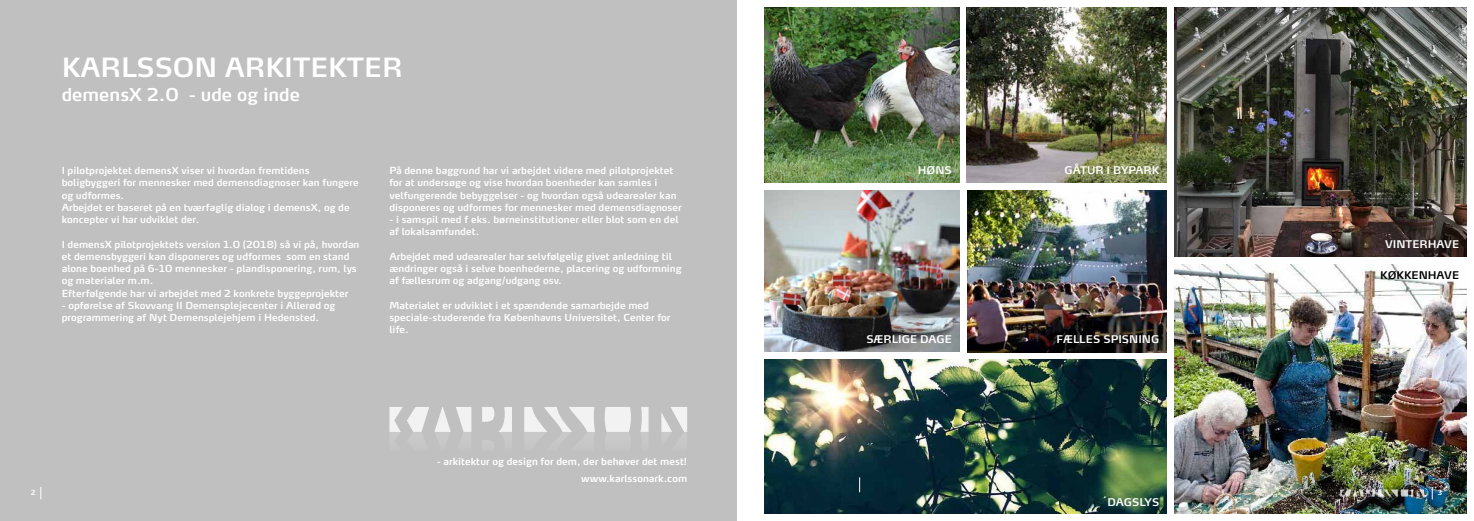
<style>
.page{position:relative;width:1474px;height:521px;background:#fff}
.page>*{position:absolute;margin:0;border:0;box-sizing:border-box;transform-origin:0 0}
.t1{font:600 26.25px "Max OT";color:#fff}
.t2{font:600 17.5px "Max OT";color:#fff}
.t3{font:600 10.5px "Max OT";color:#fff}
.t4{font:600 10.5px "Max OT";color:#000}
.t5{font:600 9.62px/12.2px "Max OT";color:#fff}
.t6{font:600 7px "Max OT";color:#fff}
</style>
<div class="page">
<img style="left:1174px;top:8px;width:292px;height:249px">
<img style="left:966px;top:7px;width:200px;height:175px">
<img style="left:1174px;top:264px;width:292px;height:250px">
<img style="left:764px;top:190px;width:195px;height:162px">
<img style="left:764px;top:7px;width:195px;height:175px">
<img style="left:967px;top:190px;width:199px;height:162px">
<img style="left:764px;top:360px;width:402px;height:154px">
<div style="left:0;top:0;width:737px;height:521px;background:#c0c0c0"></div>
<svg style="left:1340px;top:489px;width:83px;height:7px"></svg>
<svg style="left:40px;top:487px;width:1px;height:12px"></svg>
<svg style="left:1431px;top:487px;width:1px;height:12px"></svg>
<svg style="left:389px;top:407px;width:82px;height:25px"></svg>
<svg style="left:640px;top:407px;width:8px;height:25px"></svg>
<svg style="left:604px;top:407px;width:27px;height:25px"></svg>
<svg style="left:661px;top:407px;width:26px;height:25px"></svg>
<svg style="left:482px;top:407px;width:30px;height:25px"></svg>
<svg style="left:524px;top:407px;width:71px;height:25px"></svg>
<svg style="left:859px;top:477px;width:1px;height:15px"></svg>
<h1 class="t1" style="left:62px;top:51px;width:342px">KARLSSON ARKITEKTER</h1>
<h2 class="t2" style="left:62px;top:83px;width:240px">demensX 2.0 - ude og inde</h2>
<p class="t5" style="left:62px;top:164px;width:299px">I pilotprojektet demensX viser vi hvordan fremtidens boligbyggeri for mennesker med demensdiagnoser kan fungere og udformes.<br>Arbejdet er baseret på en tværfaglig dialog i demensX, og de koncepter vi har udviklet der.</p>
<p class="t5" style="left:62px;top:238px;width:299px">I demensX pilotprojektets version 1.0 (2018) så vi på, hvordan et demensbyggeri kan disponeres og udformes som en stand alone boenhed på 6-10 mennesker - plandisponering, rum, lys og materialer m.m.<br>Efterfølgende har vi arbejdet med 2 konkrete byggeprojekter</p>
<p class="t5" style="left:62px;top:299px;width:275px">- opførelse af Skovvang II Demensplejecenter i Allerød og programmering af Nyt Demensplejehjem i Hedensted.</p>
<p class="t5" style="left:389px;top:164px;width:294px">På denne baggrund har vi arbejdet videre med pilotprojektet for at undersøge og vise hvordan boenheder kan samles i velfungerende bebyggelser - og hvordan også udearealer kan disponeres og udformes for mennesker med demensdiagnoser</p>
<p class="t5" style="left:389px;top:213px;width:291px">- i samspil med f eks. børneinstitutioner eller blot som en del af lokalsamfundet.</p>
<p class="t5" style="left:389px;top:250px;width:294px">Arbejdet med udearealer har selvfølgelig givet anledning til ændringer også i selve boenhederne, placering og udformning af fællesrum og adgang/udgang osv.</p>
<p class="t5" style="left:389px;top:299px;width:283px">Materialet er udviklet i et spændende samarbejde med speciale-studerende fra Københavns Universitet, Center for life.</p>
<p class="t5" style="left:437px;top:456px;width:252px">- arkitektur og design for dem, der behøver det mest!</p>
<p class="t5" style="left:581px;top:472px;width:107px">www.karlssonark.com</p>
<p class="t3" style="left:917px;top:163px;width:36px">HØNS</p>
<p class="t3" style="left:1064px;top:163px;width:96px">GÅTUR I BYPARK</p>
<p class="t3" style="left:866px;top:333px;width:87px">SÆRLIGE DAGE</p>
<p class="t3" style="left:1056px;top:332px;width:104px">FÆLLES SPISNING</p>
<p class="t3" style="left:1384px;top:238px;width:76px">VINTERHAVE</p>
<p class="t4" style="left:1380px;top:269px;width:81px">KØKKENHAVE</p>
<p class="t6" style="left:31px;top:488px;width:6px">2</p>
<p class="t6" style="left:1437px;top:488px;width:6px">3</p>
<p class="t3" style="left:1107px;top:495px;width:53px">DAGSLYS</p>
</div>
